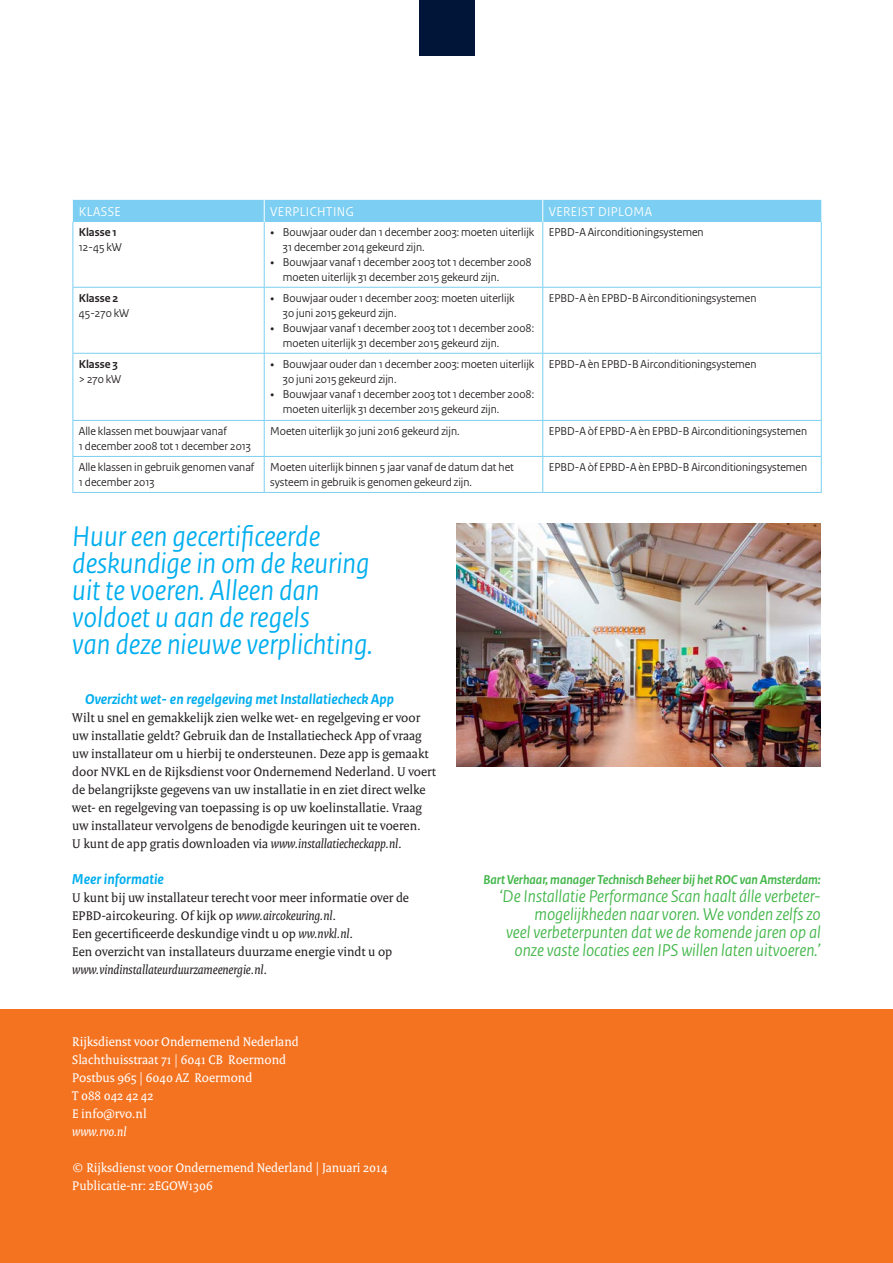
<style>
.page{position:relative;width:893px;height:1263px;background:#fff}
.page>*{position:absolute;margin:0;border:0;box-sizing:border-box;transform-origin:0 0}
.t1{font:italic 30px/27px "Rijksoverheid Sans Heading";color:#00aeef}
.t2{font:italic 18px/18px "Rijksoverheid Sans Heading";color:#42b649;text-align:right}
.t3{font:italic 700 15px "Rijksoverheid Sans Text";color:#00aeef}
.t4{font:13.5px/18px "Rijksoverheid Serif";color:#231f20}
.t5{font:13.5px/18px "Rijksoverheid Serif";color:#fff}
.t6{font:italic 700 13.5px "Rijksoverheid Sans Heading";color:#42b649}
.t7{font:13.5px "Rijksoverheid Sans Heading";letter-spacing:.03em;color:#fff}
.t8{font:italic 13.5px "Rijksoverheid Serif";color:#fff}
.t9{font:12px/15px "Rijksoverheid Sans Heading";color:#231f20}
.t10{font:700 12px "Rijksoverheid Sans Heading";color:#231f20}
.s1{font-family:"Rijksoverheid Serif"}
.s2{font-style:italic}
</style>
<div class="page">
<div style="left:0;top:1010px;width:893px;height:253px;background:#f47321"></div>
<hr style="left:72px;top:222px;width:1px;height:65px;background:#7ccff2">
<hr style="left:264px;top:222px;width:1px;height:65px;background:#7ccff2">
<hr style="left:542px;top:222px;width:1px;height:65px;background:#7ccff2">
<hr style="left:821px;top:222px;width:1px;height:65px;background:#7ccff2">
<div style="left:73px;top:200px;width:748px;height:22px;background:#7ccff2"></div>
<hr style="left:72px;top:288px;width:1px;height:65px;background:#7ccff2">
<hr style="left:264px;top:288px;width:1px;height:65px;background:#7ccff2">
<hr style="left:542px;top:288px;width:1px;height:65px;background:#7ccff2">
<hr style="left:821px;top:288px;width:1px;height:65px;background:#7ccff2">
<hr style="left:72px;top:353px;width:192px;height:1px;background:#7ccff2">
<hr style="left:264px;top:353px;width:279px;height:1px;background:#7ccff2">
<hr style="left:543px;top:353px;width:279px;height:1px;background:#7ccff2">
<hr style="left:72px;top:287px;width:192px;height:1px;background:#7ccff2">
<hr style="left:264px;top:287px;width:279px;height:1px;background:#7ccff2">
<hr style="left:543px;top:287px;width:279px;height:1px;background:#7ccff2">
<hr style="left:72px;top:354px;width:1px;height:66px;background:#7ccff2">
<hr style="left:264px;top:354px;width:1px;height:66px;background:#7ccff2">
<hr style="left:542px;top:354px;width:1px;height:66px;background:#7ccff2">
<hr style="left:821px;top:354px;width:1px;height:66px;background:#7ccff2">
<hr style="left:72px;top:421px;width:1px;height:35px;background:#7ccff2">
<hr style="left:72px;top:457px;width:1px;height:35px;background:#7ccff2">
<hr style="left:72px;top:420px;width:192px;height:1px;background:#7ccff2">
<hr style="left:264px;top:420px;width:279px;height:1px;background:#7ccff2">
<hr style="left:543px;top:420px;width:279px;height:1px;background:#7ccff2">
<hr style="left:264px;top:421px;width:1px;height:35px;background:#7ccff2">
<hr style="left:264px;top:457px;width:1px;height:35px;background:#7ccff2">
<hr style="left:542px;top:421px;width:1px;height:35px;background:#7ccff2">
<hr style="left:542px;top:457px;width:1px;height:35px;background:#7ccff2">
<hr style="left:821px;top:421px;width:1px;height:35px;background:#7ccff2">
<hr style="left:821px;top:457px;width:1px;height:35px;background:#7ccff2">
<hr style="left:72px;top:456px;width:192px;height:1px;background:#7ccff2">
<hr style="left:72px;top:492px;width:192px;height:1px;background:#7ccff2">
<hr style="left:264px;top:456px;width:279px;height:1px;background:#7ccff2">
<hr style="left:264px;top:492px;width:279px;height:1px;background:#7ccff2">
<hr style="left:543px;top:456px;width:279px;height:1px;background:#7ccff2">
<hr style="left:543px;top:492px;width:279px;height:1px;background:#7ccff2">
<img style="left:457px;top:524px;width:364px;height:243px">
<div style="left:419px;top:0;width:55px;height:55px;background:#001537"></div>
<p class="t7" style="left:79px;top:204px;width:43px">KLASSE</p>
<p class="t7" style="left:270px;top:204px;width:85px">VERPLICHTING</p>
<p class="t7" style="left:549px;top:204px;width:105px">VEREIST DIPLOMA</p>
<p class="t10" style="left:79px;top:226px;width:39px">Klasse 1</p>
<p class="t9" style="left:79px;top:240px;width:45px">12-45 kW</p>
<p class="t9" style="left:283px;top:225px;width:253px;text-indent:-13px"><span class="s1">•</span> Bouwjaar ouder dan 1 december 2003: moeten uiterlijk<br>31 december 2014 gekeurd zijn.</p>
<p class="t9" style="left:283px;top:255px;width:250px;text-indent:-13px"><span class="s1">•</span> Bouwjaar vanaf 1 december 2003 tot 1 december 2008 moeten uiterlijk 31 december 2015 gekeurd zijn.</p>
<p class="t9" style="left:549px;top:225px;width:156px">EPBD-A Airconditioningsystemen</p>
<p class="t10" style="left:79px;top:292px;width:41px">Klasse 2</p>
<p class="t9" style="left:79px;top:306px;width:52px">45-270 kW</p>
<p class="t10" style="left:79px;top:358px;width:41px">Klasse 3</p>
<p class="t9" style="left:79px;top:372px;width:44px">&gt; 270 kW</p>
<p class="t9" style="left:283px;top:291px;width:233px;text-indent:-13px"><span class="s1">•</span> Bouwjaar ouder 1 december 2003: moeten uiterlijk<br>30 juni 2015 gekeurd zijn.</p>
<p class="t9" style="left:283px;top:321px;width:253px;text-indent:-13px"><span class="s1">•</span> Bouwjaar vanaf 1 december 2003 tot 1 december 2008: moeten uiterlijk 31 december 2015 gekeurd zijn.</p>
<p class="t9" style="left:283px;top:357px;width:253px;text-indent:-13px"><span class="s1">•</span> Bouwjaar ouder dan 1 december 2003: moeten uiterlijk<br>30 juni 2015 gekeurd zijn.</p>
<p class="t9" style="left:283px;top:387px;width:253px;text-indent:-13px"><span class="s1">•</span> Bouwjaar vanaf 1 december 2003 tot 1 december 2008: moeten uiterlijk 31 december 2015 gekeurd zijn.</p>
<p class="t9" style="left:549px;top:291px;width:209px">EPBD-A èn EPBD-B Airconditioningsystemen</p>
<p class="t9" style="left:549px;top:357px;width:209px">EPBD-A èn EPBD-B Airconditioningsystemen</p>
<p class="t9" style="left:79px;top:424px;width:174px">Alle klassen met bouwjaar vanaf<br>1 december 2008 tot 1 december 2013</p>
<p class="t9" style="left:270px;top:424px;width:191px">Moeten uiterlijk 30 juni 2016 gekeurd zijn.</p>
<p class="t9" style="left:549px;top:424px;width:260px">EPBD-A òf EPBD-A èn EPBD-B Airconditioningsystemen</p>
<p class="t9" style="left:79px;top:460px;width:177px">Alle klassen in gebruik genomen vanaf<br>1 december 2013</p>
<p class="t9" style="left:270px;top:460px;width:245px">Moeten uiterlijk binnen 5 jaar vanaf de datum dat het systeem in gebruik is genomen gekeurd zijn.</p>
<p class="t9" style="left:549px;top:460px;width:260px">EPBD-A òf EPBD-A èn EPBD-B Airconditioningsystemen</p>
<h1 class="t1" style="left:72px;top:524px;width:302px">Huur een gecertificeerde deskundige in om de keuring uit te voeren. Alleen dan voldoet u aan de regels<br>van deze nieuwe verplichting.</h1>
<p class="t3" style="left:85px;top:690px;width:310px">Overzicht wet- en regelgeving met Installatiecheck App</p>
<p class="t4" style="left:72px;top:708px;width:365px">Wilt u snel en gemakkelijk zien welke wet- en regelgeving er voor uw installatie geldt? Gebruik dan de Installatiecheck App of vraag uw installateur om u hierbij te ondersteunen. Deze app is gemaakt door NVKL en de Rijksdienst voor Ondernemend Nederland. U voert de belangrijkste gegevens van uw installatie in en ziet direct welke wet- en regelgeving van toepassing is op uw koelinstallatie. Vraag uw installateur vervolgens de benodigde keuringen uit te voeren.<br>U kunt de app gratis downloaden via <span class="s2">www.installatiecheckapp.nl</span>.</p>
<p class="t3" style="left:72px;top:870px;width:93px">Meer informatie</p>
<p class="t4" style="left:72px;top:888px;width:338px">U kunt bij uw installateur terecht voor meer informatie over de EPBD-aircokeuring. Of kijk op <span class="s2">www.aircokeuring.nl</span>.<br>Een gecertificeerde deskundige vindt u op <span class="s2">ww.nvkl.nl</span>.<br>Een overzicht van installateurs duurzame energie vindt u op <span class="s2">www.vindinstallateurduurzameenergie.nl</span>.</p>
<p class="t5" style="left:72px;top:1032px;width:228px">Rijksdienst voor Ondernemend Nederland<br>Slachthuisstraat 71 | 6041 CB Roermond<br>Postbus 965 | 6040 AZ Roermond<br>T 088 042 42 42<br>E info@rvo.nl</p>
<p class="t8" style="left:72px;top:1123px;width:56px">www.rvo.nl</p>
<p class="t5" style="left:72px;top:1158px;width:317px">© Rijksdienst voor Ondernemend Nederland | Januari 2014<br>Publicatie-nr: 2EGOW1306</p>
<p class="t6" style="left:483px;top:872px;width:339px">Bart Verhaar, manager Technisch Beheer bij het ROC van Amsterdam:</p>
<h2 class="t2" style="left:499px;top:887px;width:323px">‘De Installatie Performance Scan haalt álle verbeter&shy;mogelijkheden naar voren. We vonden zelfs zo<br>veel verbeterpunten dat we de komende jaren op al onze vaste locaties een IPS willen laten uitvoeren.’</h2>
</div>
